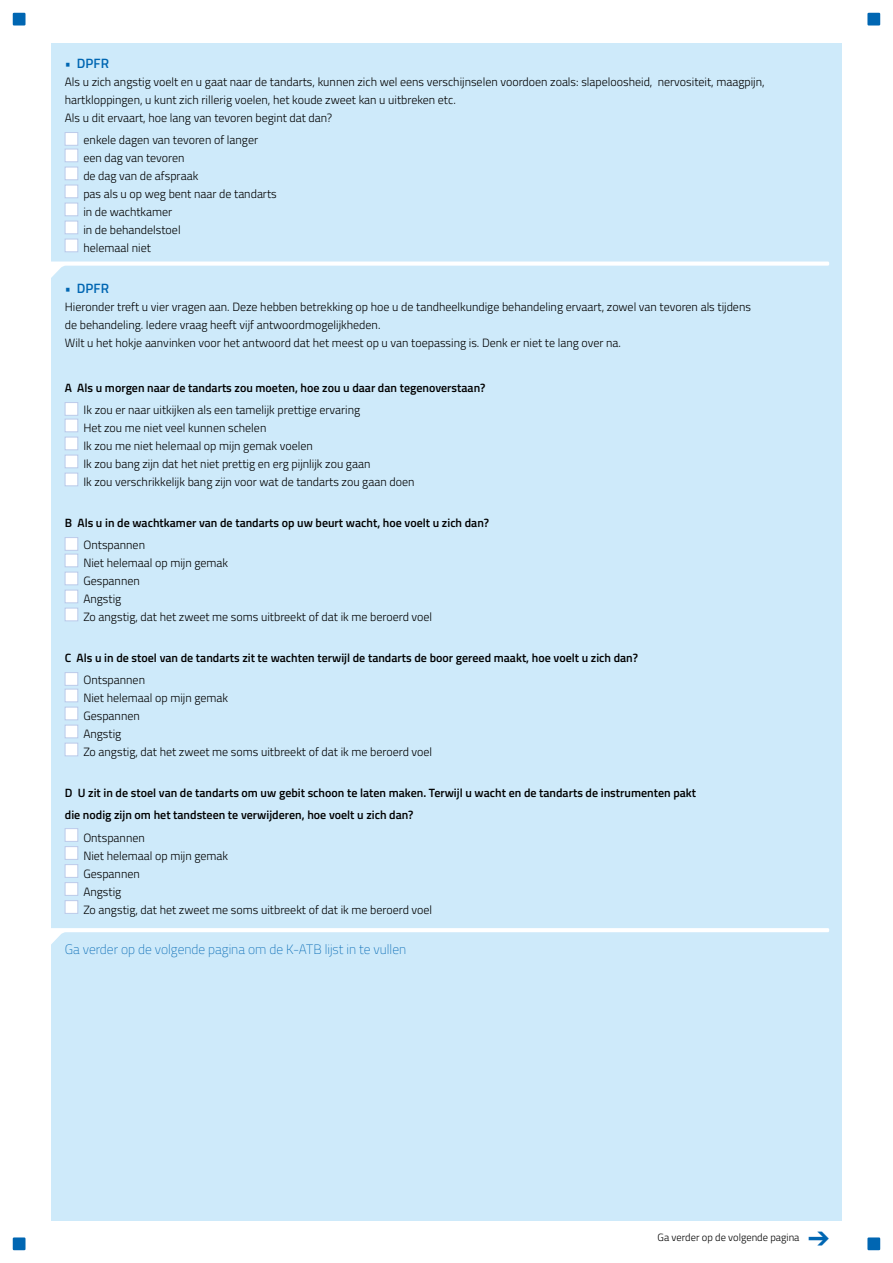
<style>
.page{position:relative;width:893px;height:1263px;background:#fff}
.page>*{position:absolute;margin:0;border:0;box-sizing:border-box;transform-origin:0 0}
.t1{font:100 13.5px "Titillium Web";color:#0066b2}
.t2{font:600 13.5px "Titillium Web";color:#0066b2}
.t3{font:300 12px/18px "Titillium Web";color:#000}
.t4{font:600 12px/22.5px "Titillium Web";color:#000}
.t5{font:300 10.5px "Titillium Web";color:#000}
</style>
<div class="page">
<div style="left:51px;top:43px;width:791px;height:1177px;background:#ceeafa"></div>
<div style="left:13px;top:13px;width:13px;height:13px;background:#0066b2"></div>
<div style="left:867px;top:13px;width:13px;height:13px;background:#0066b2"></div>
<div style="left:65px;top:132px;width:13px;height:14px;background:#fff;border:1px solid #bccbea"></div>
<div style="left:65px;top:149px;width:13px;height:13px;background:#fff;border:1px solid #bccbea"></div>
<div style="left:65px;top:167px;width:13px;height:13px;background:#fff;border:1px solid #bccbea"></div>
<div style="left:65px;top:185px;width:13px;height:13px;background:#fff;border:1px solid #bccbea"></div>
<div style="left:65px;top:203px;width:13px;height:13px;background:#fff;border:1px solid #bccbea"></div>
<div style="left:65px;top:221px;width:13px;height:13px;background:#fff;border:1px solid #bccbea"></div>
<div style="left:65px;top:239px;width:13px;height:13px;background:#fff;border:1px solid #bccbea"></div>
<div style="left:65px;top:402px;width:13px;height:14px;background:#fff;border:1px solid #bccbea"></div>
<div style="left:65px;top:419px;width:13px;height:13px;background:#fff;border:1px solid #bccbea"></div>
<div style="left:65px;top:437px;width:13px;height:13px;background:#fff;border:1px solid #bccbea"></div>
<div style="left:65px;top:455px;width:13px;height:13px;background:#fff;border:1px solid #bccbea"></div>
<div style="left:65px;top:473px;width:13px;height:13px;background:#fff;border:1px solid #bccbea"></div>
<div style="left:65px;top:537px;width:13px;height:14px;background:#fff;border:1px solid #bccbea"></div>
<div style="left:65px;top:554px;width:13px;height:13px;background:#fff;border:1px solid #bccbea"></div>
<div style="left:65px;top:572px;width:13px;height:13px;background:#fff;border:1px solid #bccbea"></div>
<div style="left:65px;top:590px;width:13px;height:13px;background:#fff;border:1px solid #bccbea"></div>
<div style="left:65px;top:608px;width:13px;height:13px;background:#fff;border:1px solid #bccbea"></div>
<div style="left:65px;top:672px;width:13px;height:14px;background:#fff;border:1px solid #bccbea"></div>
<div style="left:65px;top:689px;width:13px;height:13px;background:#fff;border:1px solid #bccbea"></div>
<div style="left:65px;top:707px;width:13px;height:13px;background:#fff;border:1px solid #bccbea"></div>
<div style="left:65px;top:725px;width:13px;height:13px;background:#fff;border:1px solid #bccbea"></div>
<div style="left:65px;top:743px;width:13px;height:13px;background:#fff;border:1px solid #bccbea"></div>
<div style="left:65px;top:828px;width:13px;height:14px;background:#fff;border:1px solid #bccbea"></div>
<div style="left:65px;top:846px;width:13px;height:14px;background:#fff;border:1px solid #bccbea"></div>
<div style="left:65px;top:864px;width:13px;height:14px;background:#fff;border:1px solid #bccbea"></div>
<div style="left:65px;top:882px;width:13px;height:14px;background:#fff;border:1px solid #bccbea"></div>
<div style="left:65px;top:900px;width:13px;height:14px;background:#fff;border:1px solid #bccbea"></div>
<div style="left:867px;top:1237px;width:13px;height:13px;background:#0066b2"></div>
<div style="left:13px;top:1237px;width:13px;height:13px;background:#0066b2"></div>
<svg style="left:51px;top:261px;width:778px;height:17px"></svg>
<svg style="left:51px;top:928px;width:778px;height:16px"></svg>
<p class="t2" style="left:65px;top:53px;width:46px">• DPFR</p>
<p class="t3" style="left:65px;top:72px;width:701px">Als u zich angstig voelt en u gaat naar de tandarts, kunnen zich wel eens verschijnselen voordoen zoals: slapeloosheid, nervositeit, maagpijn, hartkloppingen, u kunt zich rillerig voelen, het koude zweet kan u uitbreken etc.<br>Als u dit ervaart, hoe lang van tevoren begint dat dan?</p>
<p class="t3" style="left:83px;top:130px;width:195px">enkele dagen van tevoren of langer een dag van tevoren<br>de dag van de afspraak<br>pas als u op weg bent naar de tandarts in de wachtkamer<br>in de behandelstoel<br>helemaal niet</p>
<p class="t2" style="left:65px;top:278px;width:46px">• DPFR</p>
<p class="t3" style="left:65px;top:297px;width:688px">Hieronder treft u vier vragen aan. Deze hebben betrekking op hoe u de tandheelkundige behandeling ervaart, zowel van tevoren als tijdens de behandeling. Iedere vraag heeft vijf antwoordmogelijkheden.<br>Wilt u het hokje aanvinken voor het antwoord dat het meest op u van toepassing is. Denk er niet te lang over na.</p>
<p class="t4" style="left:65px;top:375px;width:422px">A Als u morgen naar de tandarts zou moeten, hoe zou u daar dan tegenoverstaan?</p>
<p class="t3" style="left:83px;top:400px;width:333px">Ik zou er naar uitkijken als een tamelijk prettige ervaring<br>Het zou me niet veel kunnen schelen<br>Ik zou me niet helemaal op mijn gemak voelen<br>Ik zou bang zijn dat het niet prettig en erg pijnlijk zou gaan<br>Ik zou verschrikkelijk bang zijn voor wat de tandarts zou gaan doen</p>
<p class="t4" style="left:65px;top:510px;width:426px">B Als u in de wachtkamer van de tandarts op uw beurt wacht, hoe voelt u zich dan?</p>
<p class="t3" style="left:83px;top:535px;width:350px">Ontspannen<br>Niet helemaal op mijn gemak<br>Gespannen<br>Angstig<br>Zo angstig, dat het zweet me soms uitbreekt of dat ik me beroerd voel</p>
<p class="t4" style="left:65px;top:645px;width:575px">C Als u in de stoel van de tandarts zit te wachten terwijl de tandarts de boor gereed maakt, hoe voelt u zich dan?</p>
<p class="t3" style="left:83px;top:670px;width:350px">Ontspannen<br>Niet helemaal op mijn gemak<br>Gespannen<br>Angstig<br>Zo angstig, dat het zweet me soms uitbreekt of dat ik me beroerd voel</p>
<p class="t4" style="left:65px;top:780px;width:633px">D U zit in de stoel van de tandarts om uw gebit schoon te laten maken. Terwijl u wacht en de tandarts de instrumenten pakt die nodig zijn om het tandsteen te verwijderen, hoe voelt u zich dan?</p>
<p class="t3" style="left:83px;top:828px;width:350px">Ontspannen<br>Niet helemaal op mijn gemak<br>Gespannen<br>Angstig<br>Zo angstig, dat het zweet me soms uitbreekt of dat ik me beroerd voel</p>
<p class="t1" style="left:65px;top:940px;width:343px">Ga verder op de volgende pagina om de K-ATB lijst in te vullen</p>
<p class="t5" style="left:658px;top:1229px;width:143px">Ga verder op de volgende pagina</p>
</div>
